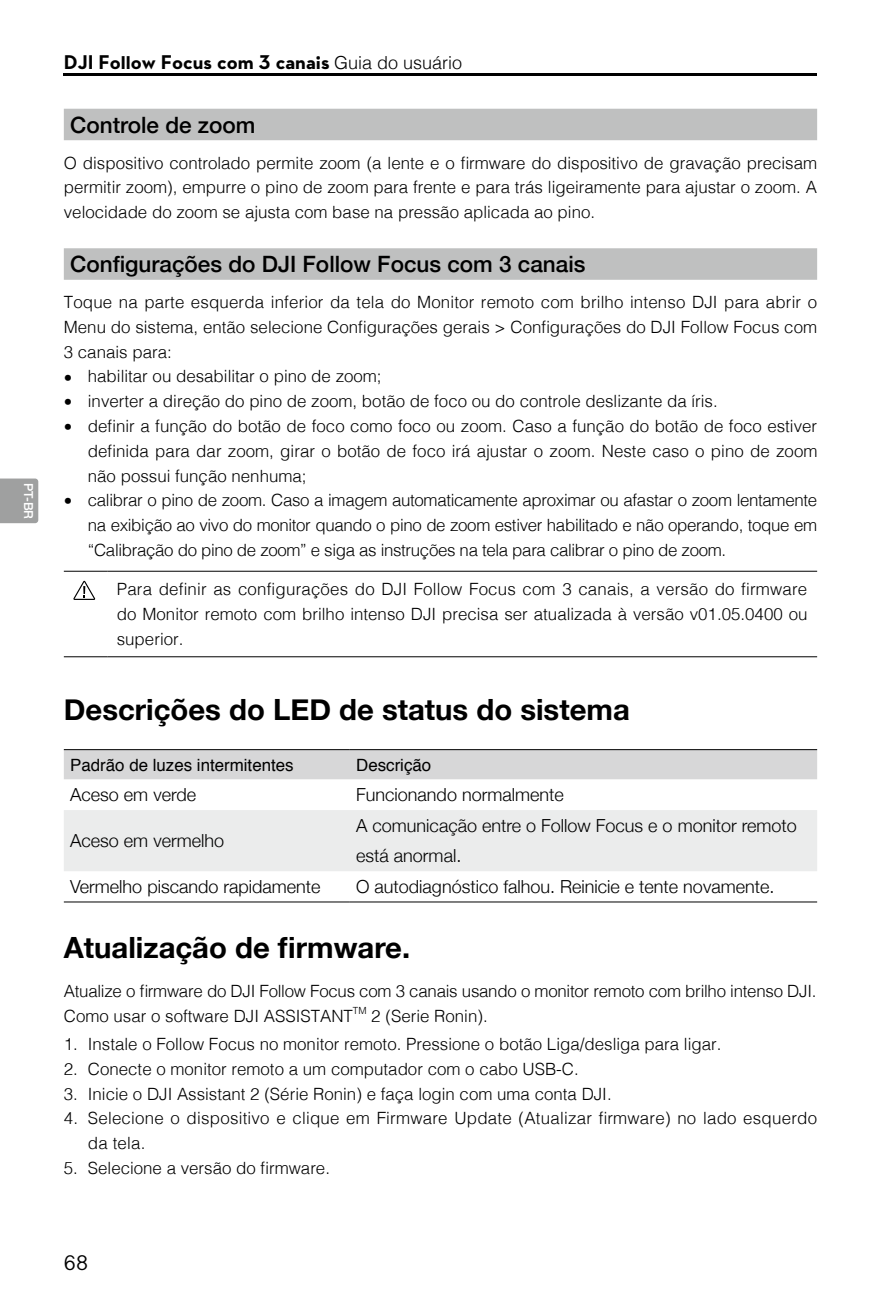
<style>
.page{position:relative;width:881px;height:1308px;background:#fff}
.page>*{position:absolute;margin:0;border:0;box-sizing:border-box;transform-origin:0 0}
.t1{font:700 29.25px "Helvetica Neue";color:#000}
.t2{font:500 22.5px "Helvetica Neue";color:#000}
.t3{font:700 20.25px "Dji";color:#000}
.t4{font:300 18px/30.4px "Helvetica Neue";color:#000}
.t5{font:18px "Gujarati Sangam MN";color:#000}
.t6{font:300 16.88px/24.8px "Helvetica";color:#000;text-align:justify}
.t7{font:16.88px "Helvetica";color:#000}
.t8{font:500 12.38px "Helvetica Neue";color:#fff}
.t9{font:300 9.9px "Helvetica";color:#000}
.s1{font-family:"Helvetica";font-weight:300;font-size:18px}
</style>
<div class="page">
<hr style="left:64px;top:74px;width:752px;height:2px;background:#000">
<div style="left:0;top:478px;width:38px;height:45px;background:#9fa0a0"></div>
<svg style="left:624px;top:570px;width:194px;height:210px"></svg>
<div style="left:64px;top:109px;width:752px;height:31px;background:#bfc0c0"></div>
<div style="left:64px;top:248px;width:752px;height:32px;background:#bfc0c0"></div>
<hr style="left:64px;top:571px;width:43px;height:1px;background:#000">
<hr style="left:107px;top:571px;width:709px;height:1px;background:#000">
<hr style="left:64px;top:656px;width:43px;height:1px;background:#000">
<hr style="left:107px;top:656px;width:709px;height:1px;background:#000">
<svg style="left:73px;top:581px;width:22px;height:19px"></svg>
<div style="left:64px;top:750px;width:752px;height:29px;background:#d7d7d8"></div>
<div style="left:64px;top:810px;width:752px;height:61px;background:#ebecec"></div>
<hr style="left:64px;top:749px;width:286px;height:1px;background:#000">
<hr style="left:350px;top:749px;width:466px;height:1px;background:#000">
<hr style="left:64px;top:901px;width:286px;height:1px;background:#000">
<hr style="left:350px;top:901px;width:466px;height:1px;background:#000">
<p class="t8" style="left:39px;top:483px;width:38px;rotate:90deg">PT-BR</p>
<p class="t3" style="left:64px;top:52px;width:400px">DJI Follow Focus com 3 canais <span class="s1">Guia do usuário</span></p>
<h2 class="t2" style="left:70px;top:107px;width:187px">Controle de zoom</h2>
<p class="t6" style="left:64px;top:149px;width:754px">O dispositivo controlado permite zoom (a lente e o firmware do dispositivo de gravação precisam permitir zoom), empurre o pino de zoom para frente e para trás ligeiramente para ajustar o zoom. A velocidade do zoom se ajusta com base na pressão aplicada ao pino.</p>
<h2 class="t2" style="left:70px;top:246px;width:516px">Configurações do DJI Follow Focus com 3 canais</h2>
<p class="t6" style="left:64px;top:289px;width:754px">Toque na parte esquerda inferior da tela do Monitor remoto com brilho intenso DJI para abrir o Menu do sistema, então selecione Configurações gerais &gt; Configurações do DJI Follow Focus com 3 canais para:</p>
<p class="t6" style="left:64px;top:363px;width:319px">• habilitar ou desabilitar o pino de zoom;</p>
<p class="t6" style="left:64px;top:388px;width:655px">• inverter a direção do pino de zoom, botão de foco ou do controle deslizante da íris.</p>
<p class="t6" style="left:88px;top:412px;width:730px;text-indent:-24px">• definir a função do botão de foco como foco ou zoom. Caso a função do botão de foco estiver definida para dar zoom, girar o botão de foco irá ajustar o zoom. Neste caso o pino de zoom não possui função nenhuma;</p>
<p class="t6" style="left:88px;top:487px;width:730px;text-indent:-24px">• calibrar o pino de zoom. Caso a imagem automaticamente aproximar ou afastar o zoom lentamente na exibição ao vivo do monitor quando o pino de zoom estiver habilitado e não operando, toque em “Calibração do pino de zoom” e siga as instruções na tela para calibrar o pino de zoom.</p>
<p class="t6" style="left:117px;top:576px;width:692px">Para definir as configurações do DJI Follow Focus com 3 canais, a versão do firmware do Monitor remoto com brilho intenso DJI precisa ser atualizada à versão v01.05.0400 ou superior.</p>
<h1 class="t1" style="left:64px;top:686px;width:567px">Descrições do LED de status do sistema</h1>
<p class="t7" style="left:70px;top:751px;width:225px">Padrão de luzes intermitentes</p>
<p class="t7" style="left:356px;top:751px;width:77px">Descrição</p>
<p class="t4" style="left:70px;top:778px;width:127px">Aceso em verde</p>
<p class="t4" style="left:356px;top:778px;width:209px">Funcionando normalmente</p>
<p class="t4" style="left:70px;top:824px;width:155px">Aceso em vermelho</p>
<p class="t4" style="left:356px;top:809px;width:442px">A comunicação entre o Follow Focus e o monitor remoto está anormal.</p>
<p class="t4" style="left:70px;top:870px;width:252px">Vermelho piscando rapidamente</p>
<p class="t4" style="left:356px;top:870px;width:419px">O autodiagnóstico falhou. Reinicie e tente novamente.</p>
<h1 class="t1" style="left:64px;top:925px;width:348px">Atualização de firmware.</h1>
<p class="t6" style="left:64px;top:977px;width:753px">Atualize o firmware do DJI Follow Focus com 3 canais usando o monitor remoto com brilho intenso DJI.<br>Como usar o software DJI ASSISTANT</p>
<p class="t9" style="left:353px;top:1002px;width:15px">TM</p>
<p class="t6" style="left:371px;top:1002px;width:118px">2 (Serie Ronin).</p>
<p class="t6" style="left:64px;top:1030px;width:659px">1. Instale o Follow Focus no monitor remoto. Pressione o botão Liga/desliga para ligar.</p>
<p class="t6" style="left:64px;top:1055px;width:516px">2. Conecte o monitor remoto a um computador com o cabo USB-C.</p>
<p class="t6" style="left:64px;top:1080px;width:549px">3. Inicie o DJI Assistant 2 (Série Ronin) e faça login com uma conta DJI.</p>
<p class="t6" style="left:88px;top:1104px;width:730px;text-indent:-24px">4. Selecione o dispositivo e clique em Firmware Update (Atualizar firmware) no lado esquerdo da tela.</p>
<p class="t6" style="left:64px;top:1154px;width:267px">5. Selecione a versão do firmware.</p>
<p class="t5" style="left:64px;top:1253px;width:26px">68</p>
</div>
